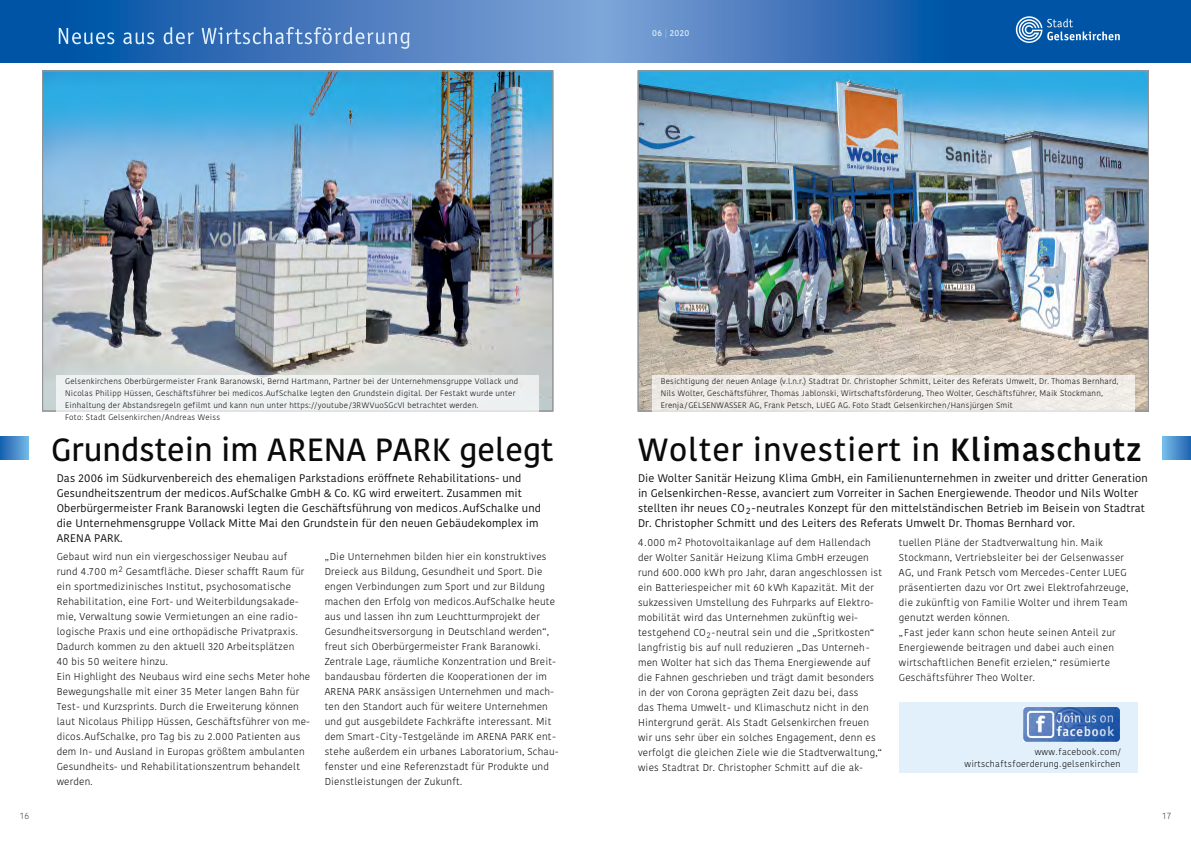
<style>
.page{position:relative;width:1191px;height:842px;background:#fff}
.page>*{position:absolute;margin:0;border:0;box-sizing:border-box;transform-origin:0 0}
.t1{font:600 32px "Kohinoor";letter-spacing:.025em;color:#0a0a0b}
.t2{font:600 32px "Kohinoor";color:#0a0a0b}
.t3{font:11px/15px "Kohinoor";letter-spacing:.01em;color:#0a0a0b}
.t4{font:300 10px/15px "Kohinoor";letter-spacing:.02em;color:#0a0a0b}
.t5{font:italic 300 9px/12px "Kohinoor";letter-spacing:.025em;color:#0a0a0b;text-align:right}
.t6{font:300 9px "Kohinoor";color:#434a4f}
.t7{font:600 8.4px "Kohinoor";letter-spacing:.055em;color:#e1f4fd}
.t8{font:italic 300 8px/12px "Kohinoor";letter-spacing:.025em;color:#0a0a0b}
.s1{color:#6dcff6}
.s2{font-weight:500}
</style>
<div class="page">
<div style="left:899px;top:702px;width:238px;height:71px;background:#e1f0fb"></div>
<img style="left:640px;top:73px;width:506px;height:336px">
<img style="left:45px;top:73px;width:506px;height:336px">
<div style="left:57px;top:376px;width:482px;height:36px;background:#eff1f1"></div>
<svg style="left:652px;top:376px;width:482px;height:36px;background:#eeebe7"></svg>
<div style="left:0;top:0;width:595px;height:62px;background:linear-gradient(to right,#004ba0,#83a1d5)"></div>
<svg style="left:595px;top:0;width:596px;height:62px;background:#2d6db5"></svg>
<img style="left:1023px;top:707px;width:96px;height:35px">
<svg style="left:59px;top:27px;width:351px;height:22px;background:#4f83c1"></svg>
<svg style="left:1015px;top:16px;width:104px;height:27px;background:#3778b9"></svg>
<svg style="left:1162px;top:437px;width:29px;height:22px"></svg>
<div style="left:0;top:437px;width:28px;height:22px;background:linear-gradient(to right,#185eac,#6fb2e2)"></div>
<p class="t7" style="left:652px;top:28px;width:39px">06 <span class="s1">|</span> 2020</p>
<p class="t8" style="left:65px;top:376px;width:454px">Gelsenkirchens Oberbürgermeister Frank Baranowski, Bernd Hartmann, Partner bei der Unternehmensgruppe Vollack und Nicolas Philipp Hüssen, Geschäftsführer bei medicos.AufSchalke legten den Grundstein digital. Der Festakt wurde unter Einhaltung der Abstandsregeln gefilmt und kann nun unter https://youtube/3RWVuoSGcVI betrachtet werden.<br>Foto: Stadt Gelsenkirchen/Andreas Weiss</p>
<h1 class="t2" style="left:51px;top:429px;width:504px">Grundstein im ARENA PARK gelegt</h1>
<p class="t3" style="left:57px;top:471px;width:486px">Das 2006 im Südkurvenbereich des ehemaligen Parkstadions eröffnete Rehabilitations- und Gesundheitszentrum der medicos.AufSchalke GmbH &amp; Co. KG wird erweitert. Zusammen mit Oberbürgermeister Frank Baranowski legten die Geschäftsführung von medicos.AufSchalke und die Unternehmensgruppe Vollack Mitte Mai den Grundstein für den neuen Gebäudekomplex im ARENA PARK.</p>
<p class="t4" style="left:57px;top:549px;width:255px">Gebaut wird nun ein viergeschossiger Neubau auf rund 4.700 m<sup>2</sup> Gesamtfläche. Dieser schafft Raum für ein sportmedizinisches Institut, psychosomatische Rehabilitation, eine Fort- und Weiterbildungsakade&shy;mie, Verwaltung sowie Vermietungen an eine radio&shy;logische Praxis und eine orthopädische Privatpraxis.<br>Dadurch kommen zu den aktuell 320 Arbeitsplätzen<br>40 bis 50 weitere hinzu.<br>Ein Highlight des Neubaus wird eine sechs Meter hohe Bewegungshalle mit einer 35 Meter langen Bahn für Test- und Kurzsprints. Durch die Erweiterung können laut Nicolaus Philipp Hüssen, Geschäftsführer von me&shy;dicos.AufSchalke, pro Tag bis zu 2.000 Patienten aus dem In- und Ausland in Europas größtem ambulanten Gesundheits- und Rehabilitationszentrum behandelt werden.</p>
<p class="t4" style="left:325px;top:549px;width:235px">„Die Unternehmen bilden hier ein konstruktives Dreieck aus Bildung, Gesundheit und Sport. Die engen Verbindungen zum Sport und zur Bildung machen den Erfolg von medicos.AufSchalke heute aus und lassen ihn zum Leuchtturmprojekt der Gesundheitsversorgung in Deutschland werden“, freut sich Oberbürgermeister Frank Baranowki.<br>Zentrale Lage, räumliche Konzentration und Breit&shy;bandausbau förderten die Kooperationen der im ARENA PARK ansässigen Unternehmen und mach&shy;ten den Standort auch für weitere Unternehmen und gut ausgebildete Fachkräfte interessant. Mit dem Smart-City-Testgelände im ARENA PARK ent&shy;stehe außerdem ein urbanes Laboratorium, Schau&shy;fenster und eine Referenzstadt für Produkte und Dienstleistungen der Zukunft.</p>
<p class="t8" style="left:660px;top:376px;width:459px">Besichtigung der neuen Anlage (v.l.n.r.) Stadtrat Dr. Christopher Schmitt, Leiter des Referats Umwelt, Dr. Thomas Bernhard,<br>Nils Wolter, Geschäftsführer, Thomas Jablonski, Wirtschaftsförderung, Theo Wolter, Geschäftsführer, Maik Stockmann,<br>Erenja/GELSENWASSER AG, Frank Petsch, LUEG AG. Foto Stadt Gelsenkirchen/Hansjürgen Smit</p>
<h1 class="t1" style="left:638px;top:429px;width:505px">Wolter investiert in <span class="s2">Klimaschutz</span></h1>
<p class="t3" style="left:638px;top:471px;width:511px">Die Wolter Sanitär Heizung Klima GmbH, ein Familienunternehmen in zweiter und dritter Generation in Gelsenkirchen-Resse, avanciert zum Vorreiter in Sachen Energiewende. Theodor und Nils Wolter stellten ihr neues CO<sub>2</sub>-neutrales Konzept für den mittelständischen Betrieb im Beisein von Stadtrat Dr. Christopher Schmitt und des Leiters des Referats Umwelt Dr. Thomas Bernhard vor.</p>
<p class="t4" style="left:638px;top:535px;width:246px">4.000 m<sup>2</sup> Photovoltaikanlage auf dem Hallendach der Wolter Sanitär Heizung Klima GmbH erzeugen rund 600.000 kWh pro Jahr, daran angeschlossen ist ein Batteriespeicher mit 60 kWh Kapazität. Mit der sukzessiven Umstellung des Fuhrparks auf Elektro&shy;mobilität wird das Unternehmen zukünftig wei&shy;testgehend CO<sub>2</sub>-neutral sein und die „Spritkosten“ langfristig bis auf null reduzieren „Das Unterneh&shy;men Wolter hat sich das Thema Energiewende auf die Fahnen geschrieben und trägt damit besonders in der von Corona geprägten Zeit dazu bei, dass<br>das Thema Umwelt- und Klimaschutz nicht in den Hintergrund gerät. Als Stadt Gelsenkirchen freuen wir uns sehr über ein solches Engagement, denn es verfolgt die gleichen Ziele wie die Stadtverwaltung,“ wies Stadtrat Dr. Christopher Schmitt auf die ak-</p>
<p class="t4" style="left:899px;top:535px;width:231px">tuellen Pläne der Stadtverwaltung hin. Maik Stockmann, Vertriebsleiter bei der Gelsenwasser AG, und Frank Petsch vom Mercedes-Center LUEG präsentierten dazu vor Ort zwei Elektrofahrzeuge, die zukünftig von Familie Wolter und ihrem Team genutzt werden können.<br>„Fast jeder kann schon heute seinen Anteil zur Energiewende beitragen und dabei auch einen wirtschaftlichen Benefit erzielen,“ resümierte Geschäftsführer Theo Wolter.</p>
<p class="t5" style="left:964px;top:746px;width:158px">www.facebook.com/ wirtschaftsfoerderung.gelsenkirchen</p>
<p class="t6" style="left:20px;top:810px;width:10px">16</p>
<p class="t6" style="left:1162px;top:810px;width:10px">17</p>
</div>
